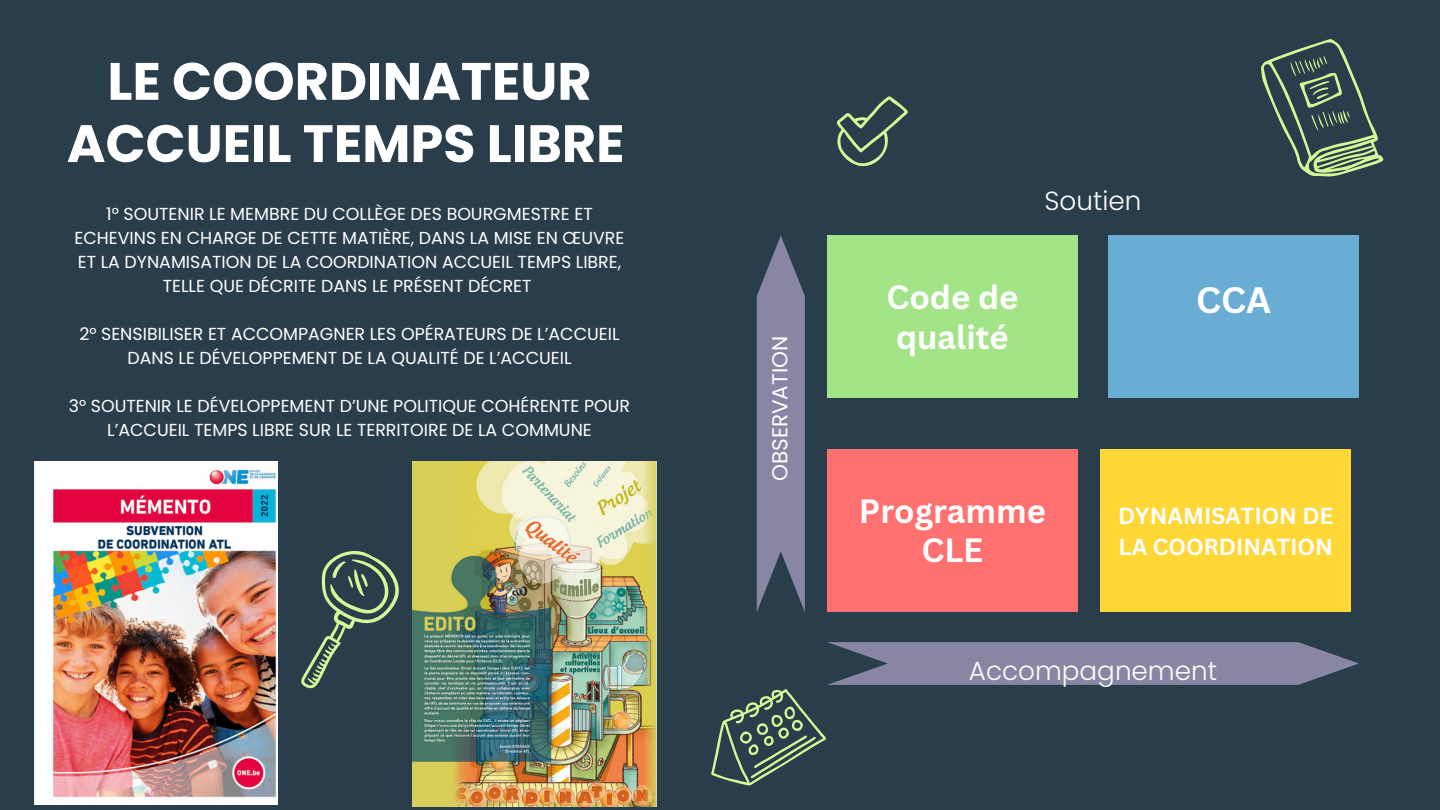
<style>
.page{position:relative;width:1440px;height:810px;background:#293d4a}
.page>*{position:absolute;margin:0;border:0;box-sizing:border-box;transform-origin:0 0}
.t1{font:700 52.5px/62.2px "Poppins";color:#fff;text-align:center}
.t2{font:700 35.8px "Canva Sans";color:#fff}
.t3{font:700 32.8px/39.3px "Canva Sans";color:#fff}
.t4{font:300 26.3px "Poppins";color:#fff}
.t5{font:300 26.2px "Poppins";color:#fff}
.t6{font:700 22.6px/31.5px "Canva Sans";color:#fff}
.t7{font:21.6px "Poppins";color:#fff}
.t8{font:17.4px/24px "Poppins";color:#fff;text-align:center}
</style>
<div class="page">
<svg style="left:1261px;top:39px;width:123px;height:138px"></svg>
<svg style="left:301px;top:551px;width:98px;height:138px"></svg>
<svg style="left:836px;top:96px;width:72px;height:71px"></svg>
<img style="left:35px;top:462px;width:243px;height:343px">
<img style="left:413px;top:462px;width:243px;height:345px">
<div style="left:827px;top:235px;width:251px;height:163px;background:#a4e489"></div>
<div style="left:827px;top:449px;width:251px;height:163px;background:#ff7070"></div>
<div style="left:1108px;top:235px;width:251px;height:163px;background:#69add4"></div>
<div style="left:1100px;top:449px;width:251px;height:163px;background:#ffd737"></div>
<svg style="left:757px;top:236px;width:48px;height:376px"></svg>
<svg style="left:711px;top:642px;width:648px;height:144px"></svg>
<p class="t1" style="left:67px;top:50px;width:559px">LE COORDINATEUR<br>ACCUEIL TEMPS LIBRE</p>
<p class="t8" style="left:75px;top:202px;width:551px">1° SOUTENIR LE MEMBRE DU COLLÈGE DES BOURGMESTRE ET ECHEVINS EN CHARGE DE CETTE MATIÈRE, DANS LA MISE EN ŒUVRE ET LA DYNAMISATION DE LA COORDINATION ACCUEIL TEMPS LIBRE, TELLE QUE DÉCRITE DANS LE PRÉSENT DÉCRET</p>
<p class="t8" style="left:79px;top:322px;width:542px">2° SENSIBILISER ET ACCOMPAGNER LES OPÉRATEURS DE L’ACCUEIL<br>DANS LE DÉVELOPPEMENT DE LA QUALITÉ DE L’ACCUEIL</p>
<p class="t8" style="left:69px;top:394px;width:563px">3° SOUTENIR LE DÉVELOPPEMENT D’UNE POLITIQUE COHÉRENTE POUR<br>L’ACCUEIL TEMPS LIBRE SUR LE TERRITOIRE DE LA COMMUNE</p>
<p class="t7" style="left:765px;top:481px;width:147px;rotate:-90deg">OBSERVATION</p>
<p class="t5" style="left:1045px;top:183px;width:98px">Soutien</p>
<p class="t3" style="left:886px;top:277px;width:133px">Code de qualité</p>
<p class="t2" style="left:1196px;top:275px;width:76px">CCA</p>
<p class="t3" style="left:859px;top:491px;width:188px;text-align:center">Programme<br>CLE</p>
<p class="t6" style="left:1118px;top:499px;width:217px">DYNAMISATION DE<br>LA COORDINATION</p>
<p class="t4" style="left:969px;top:652px;width:250px">Accompagnement</p>
</div>
